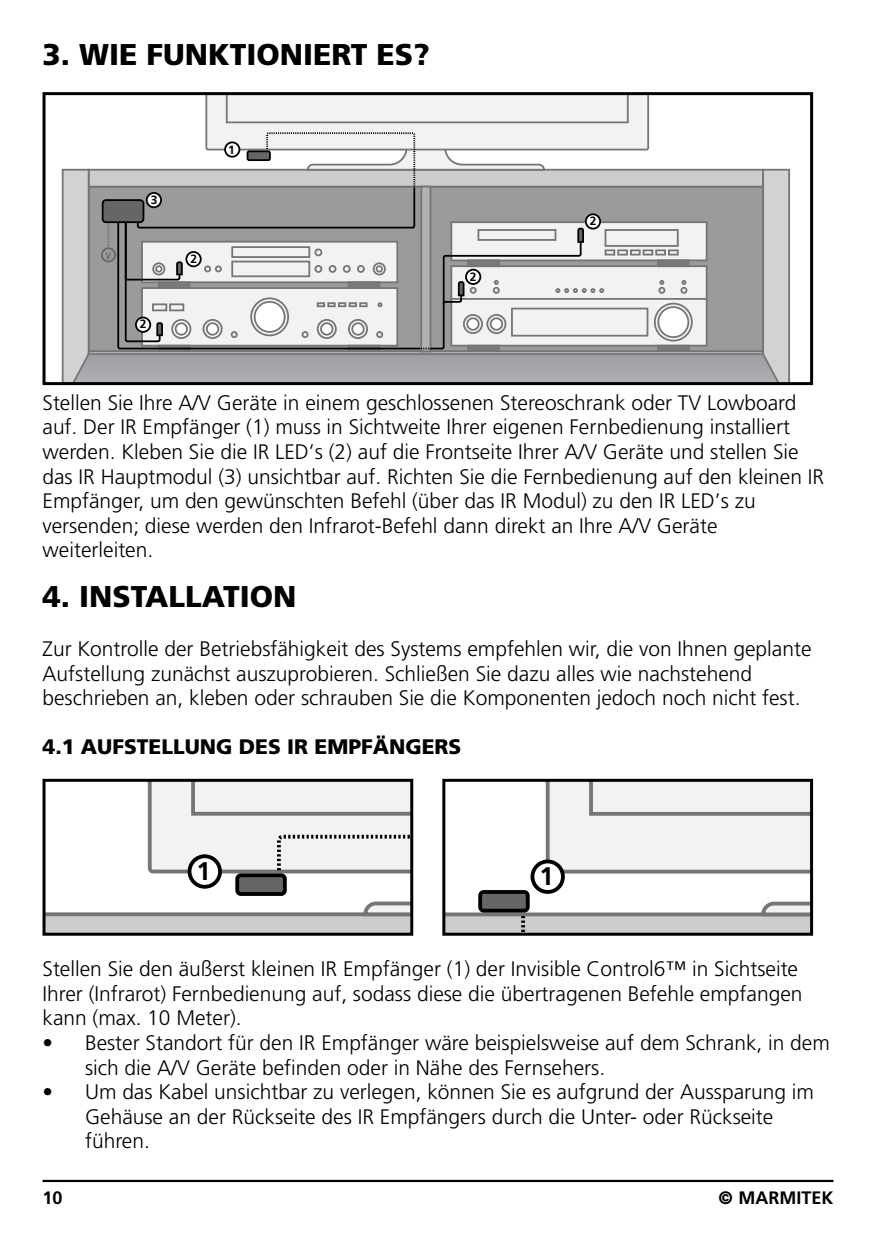
<style>
.page{position:relative;width:876px;height:1234px;background:#fff}
.page>*{position:absolute;margin:0;border:0;box-sizing:border-box;transform-origin:0 0}
.t1{font:900 30px "Frutiger";color:#000}
.t2{font:700 25.5px "Frutiger";color:#000}
.t3{font:300 21px/24.6px "Frutiger";color:#000}
.t4{font:900 21px "Frutiger";color:#000}
.t5{font:700 18px "Frutiger";color:#000}
.t6{font:700 12px "Frutiger";color:#000}
.t7{font:600 9.6px "Myriad Pro";color:#666}
.s1{font-weight:900}
</style>
<div class="page">
<svg style="left:61px;top:96px;width:729px;height:285px"></svg>
<div style="left:248px;top:151px;width:22px;height:9px;background:#666;border-radius:2px"></div>
<div style="left:247px;top:150px;width:24px;height:11px;border:2px solid #000;border-radius:2px"></div>
<div style="left:225px;top:142px;width:14px;height:15px;background:#fff;border-radius:50%"></div>
<div style="left:224px;top:141px;width:16px;height:17px;border:2px solid #000;border-radius:50%"></div>
<div style="left:186px;top:252px;width:15px;height:14px;background:#fff;border-radius:50%"></div>
<div style="left:185px;top:251px;width:17px;height:16px;border:2px solid #000;border-radius:50%"></div>
<div style="left:136px;top:317px;width:14px;height:15px;background:#fff;border-radius:50%"></div>
<div style="left:135px;top:316px;width:16px;height:17px;border:2px solid #000;border-radius:50%"></div>
<div style="left:466px;top:269px;width:14px;height:15px;background:#fff;border-radius:50%"></div>
<div style="left:465px;top:269px;width:16px;height:16px;border:2px solid #000;border-radius:50%"></div>
<div style="left:586px;top:214px;width:14px;height:14px;background:#fff;border-radius:50%"></div>
<div style="left:585px;top:213px;width:16px;height:16px;border:2px solid #000;border-radius:50%"></div>
<div style="left:147px;top:193px;width:14px;height:14px;background:#fff;border-radius:50%"></div>
<div style="left:146px;top:192px;width:16px;height:16px;border:2px solid #000;border-radius:50%"></div>
<div style="left:43px;top:92px;width:770px;height:293px;border:3px solid #000"></div>
<svg style="left:47px;top:782px;width:362px;height:149px"></svg>
<div style="left:237px;top:875px;width:48px;height:18px;background:#666;border-radius:4px"></div>
<div style="left:235px;top:873px;width:52px;height:22px;border:4px solid #000;border-radius:4px"></div>
<div style="left:190px;top:856px;width:30px;height:30px;background:#fff;border-radius:50%"></div>
<div style="left:188px;top:854px;width:34px;height:34px;border:4px solid #000;border-radius:50%"></div>
<div style="left:43px;top:778px;width:370px;height:157px;border:3px solid #000"></div>
<svg style="left:446px;top:782px;width:363px;height:149px"></svg>
<div style="left:480px;top:891px;width:48px;height:19px;background:#666;border-radius:4px"></div>
<div style="left:478px;top:889px;width:52px;height:23px;border:4px solid #000;border-radius:4px"></div>
<div style="left:532px;top:861px;width:31px;height:30px;background:#fff;border-radius:50%"></div>
<div style="left:530px;top:859px;width:35px;height:34px;border:4px solid #000;border-radius:50%"></div>
<div style="left:442px;top:778px;width:371px;height:157px;border:3px solid #000"></div>
<hr style="left:43px;top:1179px;width:790px;height:2px;background:#000">
<h1 class="t1" style="left:43px;top:43px;width:389px">3. WIE FUNKTIONIERT ES?</h1>
<p class="t7" style="left:106px;top:249px;width:7px">V</p>
<p class="t6" style="left:151px;top:193px;width:8px">3</p>
<p class="t6" style="left:140px;top:317px;width:8px">2</p>
<p class="t6" style="left:228px;top:142px;width:8px">1</p>
<p class="t6" style="left:190px;top:252px;width:8px">2</p>
<p class="t6" style="left:470px;top:269px;width:8px">2</p>
<p class="t6" style="left:590px;top:214px;width:8px">2</p>
<p class="t3" style="left:43px;top:391px;width:783px">Stellen Sie Ihre A/V Geräte in einem geschlossenen Stereoschrank oder TV Lowboard auf. Der IR Empfänger (1) muss in Sichtweite Ihrer eigenen Fernbedienung installiert werden. Kleben Sie die IR LED’s (2) auf die Frontseite Ihrer A/V Geräte und stellen Sie das IR Hauptmodul (3) unsichtbar auf. Richten Sie die Fernbedienung auf den kleinen IR Empfänger, um den gewünschten Befehl (über das IR Modul) zu den IR LED’s zu versenden; diese werden den Infrarot-Befehl dann direkt an Ihre A/V Geräte weiterleiten.</p>
<h1 class="t1" style="left:43px;top:584px;width:255px">4. INSTALLATION</h1>
<p class="t3" style="left:43px;top:637px;width:771px">Zur Kontrolle der Betriebsfähigkeit des Systems empfehlen wir, die von Ihnen geplante<br>Aufstellung zunächst auszuprobieren. Schließen Sie dazu alles wie nachstehend beschrieben an, kleben oder schrauben Sie die Komponenten jedoch noch nicht fest.</p>
<p class="t4" style="left:43px;top:738px;width:420px">4.1 AUFSTELLUNG DES IR EMPFÄNGERS</p>
<p class="t2" style="left:196px;top:856px;width:16px">1</p>
<p class="t2" style="left:539px;top:861px;width:16px">1</p>
<p class="t3" style="left:43px;top:957px;width:761px">Stellen Sie den äußerst kleinen IR Empfänger (1) der Invisible Control6™ in Sichtseite<br>Ihrer (Infrarot) Fernbedienung auf, sodass diese die übertragenen Befehle empfangen kann (max. 10 Meter).</p>
<p class="t3" style="left:85px;top:1031px;width:746px;text-indent:-43px">• Bester Standort für den IR Empfänger wäre beispielsweise auf dem Schrank, in dem sich die A/V Geräte befinden oder in Nähe des Fernsehers.</p>
<p class="t3" style="left:85px;top:1080px;width:730px;text-indent:-43px">• Um das Kabel unsichtbar zu verlegen, können Sie es aufgrund der Aussparung im<br>Gehäuse an der Rückseite des IR Empfängers durch die Unter- oder Rückseite führen.</p>
<p class="t5" style="left:43px;top:1190px;width:21px">10</p>
<p class="t5" style="left:719px;top:1190px;width:116px"><span class="s1">©</span> MARMITEK</p>
</div>
